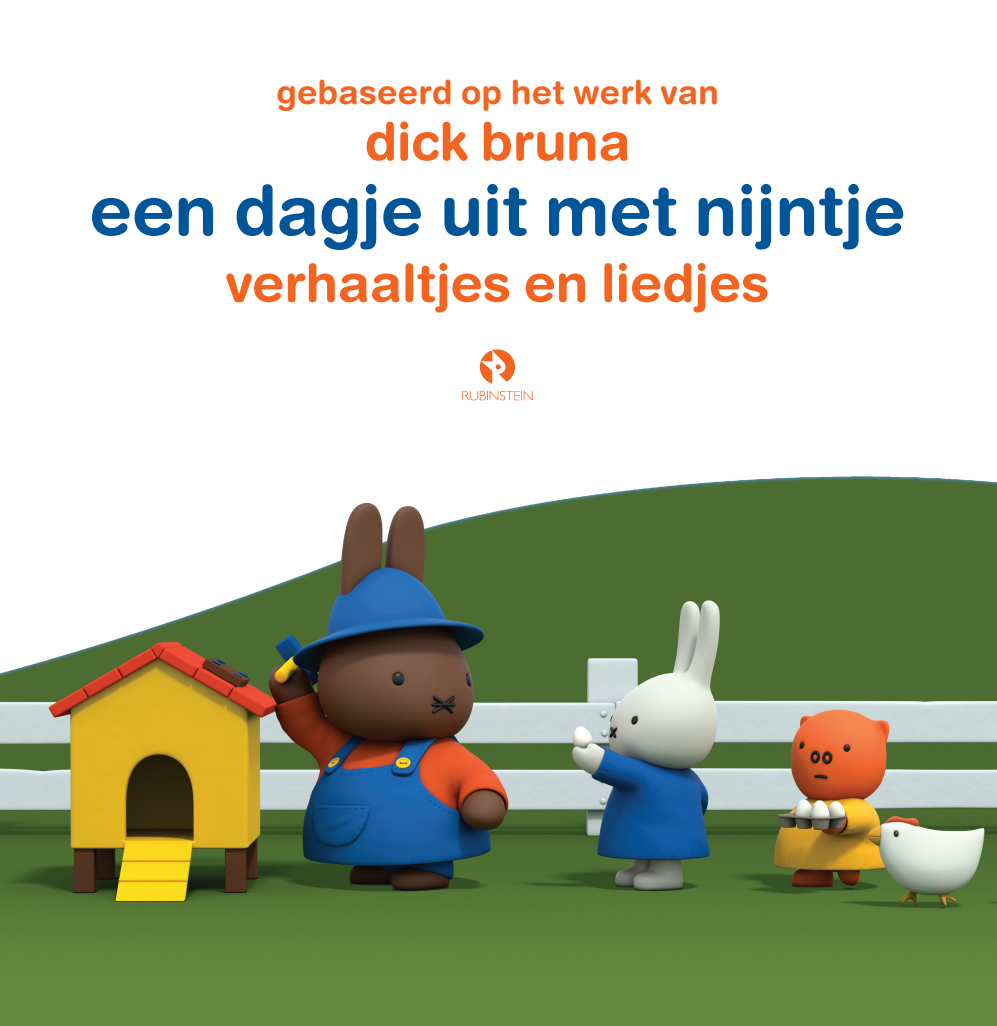
<style>
.page{position:relative;width:997px;height:1026px;background:#fff}
.page>*{position:absolute;margin:0;border:0;box-sizing:border-box;transform-origin:0 0}
.t1{font:700 69.48px "Helvetica Rounded";color:#015598}
.t2{font:700 52.5px "Helvetica Rounded";color:#f36421}
.t3{font:700 33.25px "Helvetica Rounded";letter-spacing:.01em;color:#f36421}
</style>
<div class="page">
<img style="left:0;top:476px;width:997px;height:550px">
<img style="left:462px;top:349px;width:71px;height:52px">
<p class="t3" style="left:276px;top:79px;width:444px">gebaseerd op het werk van</p>
<p class="t2" style="left:365px;top:121px;width:267px">dick bruna</p>
<p class="t1" style="left:90px;top:183px;width:817px">een dagje uit met nijntje</p>
<p class="t2" style="left:226px;top:262px;width:545px">verhaaltjes en liedjes</p>
</div>
